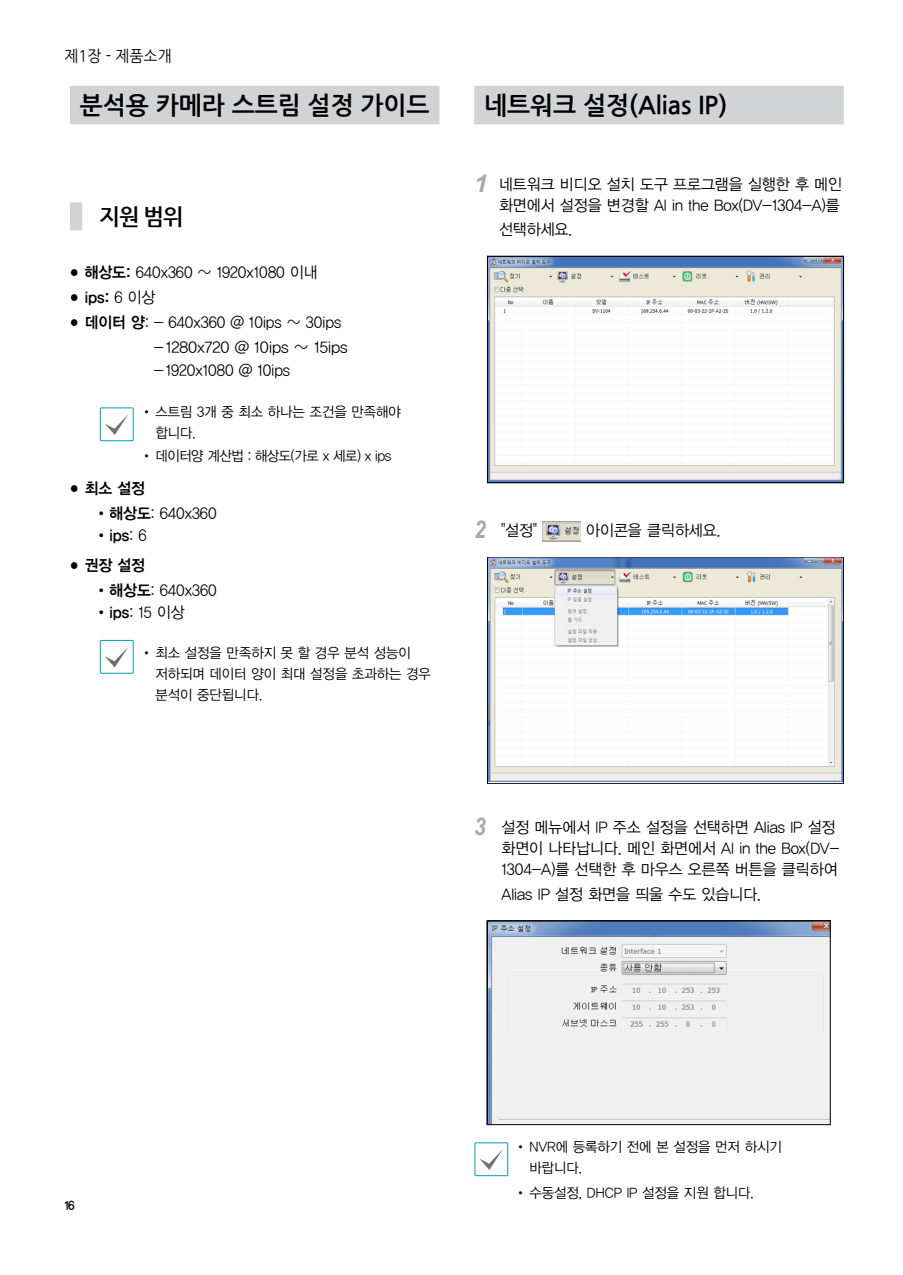
<style>
.page{position:relative;width:903px;height:1275px;background:#fff}
.page>*{position:absolute;margin:0;border:0;box-sizing:border-box;transform-origin:0 0}
.t1{font:24.5px "Nanum Gothic OTF Bold";color:#000}
.t2{font:700 22.75px "Nanum Gothic";color:#000;scale:.96 1}
.t3{font:15.75px/21px "YDVYGO12";color:#000;text-align:right;scale:.96 1}
.t4{font:15.75px "YDVYGO12";color:#000;scale:.95 1}
.t5{font:15.75px "YDVYGO14";color:#000;scale:.95 1}
.t6{font:15.75px "Nanum Gothic OTF";color:#000;scale:.95 1}
.t7{font:14px/21px "YDVYGO12";color:#000;scale:.96 1}
.t8{font:14px "YDVYGO12";letter-spacing:-.03em;color:#000;scale:.96 1}
.t9{font:12.25px "YDVYGO14";color:#000;scale:.95 1}
.s1{font-family:"Arial"}
.s2{font-family:"YDVYGO14"}
.s3{font-family:"YDVYGO12"}
.s4{font-family:"Arial";font-weight:700;font-style:italic;font-size:24.5px;color:#a7a9ac}
</style>
<div class="page">
<div style="left:70px;top:86px;width:369px;height:38px;background:#d1d3d4"></div>
<div style="left:70px;top:202px;width:12px;height:28px;background:#d1d3d4"></div>
<div style="left:100px;top:407px;width:34px;height:34px;border:1px solid #00a0af"></div>
<svg style="left:105px;top:414px;width:23px;height:21px"></svg>
<div style="left:100px;top:640px;width:34px;height:34px;border:1px solid #00a0af"></div>
<svg style="left:105px;top:647px;width:23px;height:20px"></svg>
<div style="left:474px;top:86px;width:370px;height:38px;background:#d1d3d4"></div>
<img style="left:489px;top:258px;width:352px;height:223px">
<div style="left:487px;top:256px;width:357px;height:227px;border:1px solid #000"></div>
<img style="left:542px;top:521px;width:39px;height:20px">
<img style="left:489px;top:559px;width:352px;height:223px">
<div style="left:487px;top:557px;width:356px;height:227px;border:1px solid #000"></div>
<svg style="left:489px;top:923px;width:339px;height:200px"></svg>
<div style="left:487px;top:921px;width:343px;height:204px;border:1px solid #000"></div>
<div style="left:474px;top:1142px;width:34px;height:34px;border:1px solid #00a0af"></div>
<svg style="left:479px;top:1149px;width:24px;height:21px"></svg>
<p class="t6" style="left:64px;top:47px;width:114px">제1장 - 제품소개</p>
<h1 class="t1" style="left:80px;top:93px;width:351px">분석용 카메라 스트림 설정 가이드</h1>
<h2 class="t2" style="left:100px;top:206px;width:89px">지원 범위</h2>
<p class="t4" style="left:70px;top:261px;width:262px"><span class="s1">●</span> <span class="s2">해상도:</span> 640x360 ~ 1920x1080 이내</p>
<p class="t5" style="left:70px;top:286px;width:91px"><span class="s1">●</span> ips: <span class="s3">6 이상</span></p>
<p class="t4" style="left:70px;top:312px;width:287px"><span class="s1">●</span> <span class="s2">데이터 양</span>: - 640x360 @ 10ips ~ 30ips</p>
<p class="t4" style="left:154px;top:337px;width:205px">- 1280x720 @ 10ips ~ 15ips</p>
<p class="t4" style="left:154px;top:360px;width:145px">- 1920x1080 @ 10ips</p>
<p class="t7" style="left:155px;top:400px;width:257px;text-indent:-15px">• 스트림 3개 중 최소 하나는 조건을 만족해야 합니다.</p>
<p class="t8" style="left:141px;top:447px;width:263px">• 데이터양 계산법 : 해상도(가로 x 세로) x ips</p>
<p class="t5" style="left:70px;top:477px;width:81px"><span class="s1">●</span> 최소 설정</p>
<p class="t4" style="left:95px;top:502px;width:130px"><span class="s2">• 해상도</span>: 640x360</p>
<p class="t5" style="left:95px;top:525px;width:56px">• ips<span class="s3">: 6</span></p>
<p class="t5" style="left:70px;top:554px;width:81px"><span class="s1">●</span> 권장 설정</p>
<p class="t4" style="left:95px;top:580px;width:130px"><span class="s2">• 해상도</span>: 640x360</p>
<p class="t4" style="left:95px;top:602px;width:96px"><span class="s2">• ips</span>: 15 이상</p>
<p class="t7" style="left:155px;top:641px;width:289px;text-indent:-15px">• 최소 설정을 만족하지 못 할 경우 분석 성능이 저하되며 데이터 양이 최대 설정을 초과하는 경우 분석이 중단됩니다.</p>
<h1 class="t1" style="left:484px;top:93px;width:245px">네트워크 설정(Alias IP)</h1>
<p class="t3" style="left:474px;top:172px;width:385px"><span class="s4">1</span> 네트워크 비디오 설치 도구 프로그램을 실행한 후 메인 화면에서 설정을 변경할 AI in the Box(DV-1304-A)를</p>
<p class="t3" style="left:499px;top:218px;width:78px">선택하세요.</p>
<p class="t3" style="left:474px;top:519px;width:67px"><span class="s4">2</span> "설정"</p>
<p class="t3" style="left:586px;top:519px;width:141px">아이콘을 클릭하세요.</p>
<p class="t3" style="left:501px;top:816px;width:353px;text-align:left;text-indent:-27px"><span class="s4">3</span> 설정 메뉴에서 IP 주소 설정을 선택하면 Alias IP 설정 화면이 나타납니다. 메인 화면에서 AI in the Box(DV-<br>1304-A)를 선택한 후 마우스 오른쪽 버튼을 클릭하여</p>
<p class="t3" style="left:501px;top:883px;width:272px">Alias IP 설정 화면을 띄울 수도 있습니다.</p>
<p class="t9" style="left:64px;top:1197px;width:12px">16</p>
<p class="t7" style="left:529px;top:1135px;width:264px;text-indent:-15px">• NVR에 등록하기 전에 본 설정을 먼저 하시기 바랍니다.</p>
<p class="t7" style="left:514px;top:1181px;width:251px">• 수동설정, DHCP IP 설정을 지원 합니다.</p>
</div>
